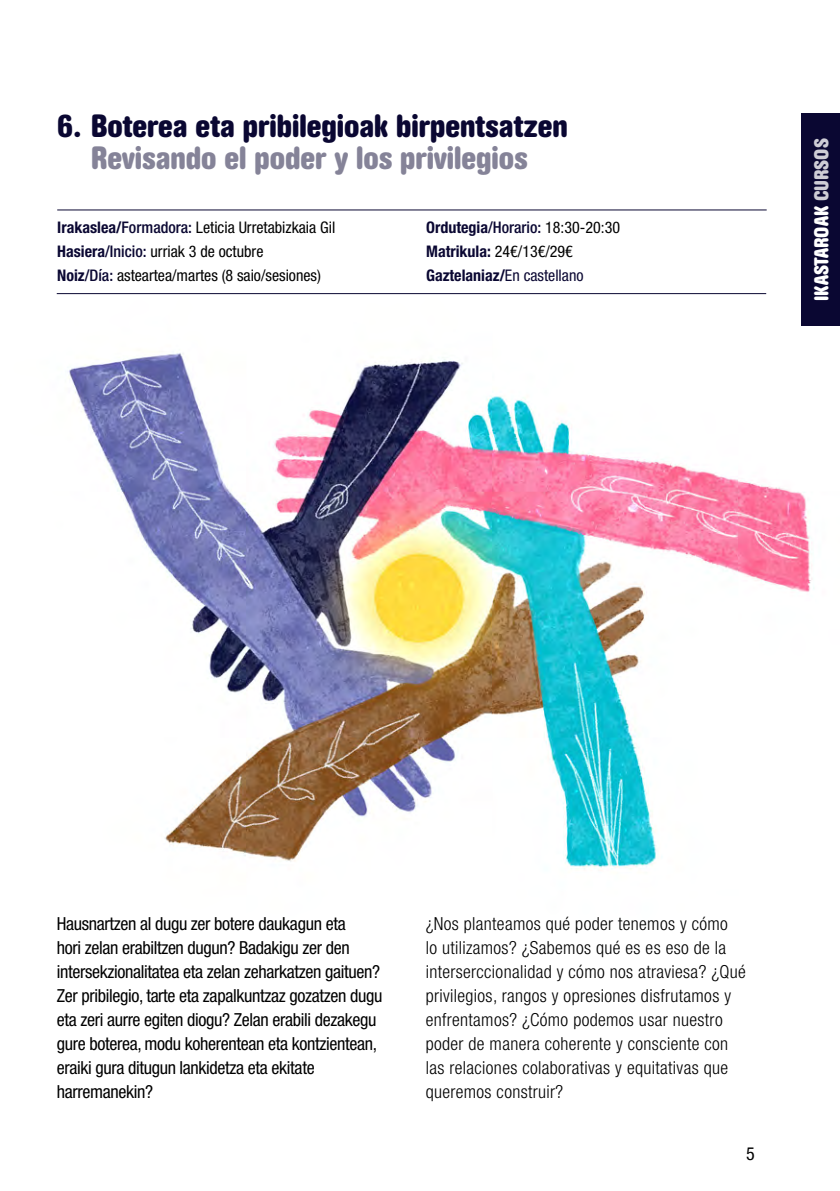
<style>
.page{position:relative;width:840px;height:1191px;background:#fff}
.page>*{position:absolute;margin:0;border:0;box-sizing:border-box;transform-origin:0 0}
.t1{font:700 condensed 32px "AG Book Rounded";color:#0a0732}
.t2{font:700 condensed 32px "AG Book Rounded";color:#858398}
.t3{font:700 condensed 20px "AG Book Rounded";color:#fff}
.t4{font:condensed 18px/24px "Helvetica Neue LT Pro";letter-spacing:-.02em;color:#000}
.t5{font:300 condensed 18px/24px "Helvetica Neue LT Pro";letter-spacing:.02em;color:#000}
.t6{font:condensed 16px/24px "Helvetica Neue LT Pro";color:#000}
.t7{font:700 condensed 16px/24px "Helvetica Neue LT Pro";color:#0a0732}
.s1{font-weight:700;color:#0a0732}
.s2{font-weight:500;color:#0a0732}
.s3{font-weight:500}
.s4{font-weight:400;color:#000}
.s5{font-weight:400}
.s6{color:#cecdd6}
</style>
<div class="page">
<img style="left:56px;top:209px;width:758px;height:661px">
<hr style="left:57px;top:209px;width:709px;height:1px;background:#0a0732">
<hr style="left:57px;top:293px;width:708px;height:1px;background:#0a0732">
<div style="left:801px;top:113px;width:38px;height:213px;background:#0a0732"></div>
<h1 class="t1" style="left:57px;top:107px;width:512px">6. Boterea eta pribilegioak birpentsatzen</h1>
<h1 class="t2" style="left:91px;top:139px;width:438px">Revisando el poder y los privilegios</h1>
<p class="t6" style="left:57px;top:216px;width:279px"><span class="s1">Irakaslea/</span><span class="s2">Formadora:</span> Leticia Urretabizkaia Gil<br><span class="s1">Hasiera</span><span class="s2">/Inicio:</span> urriak 3 de octubre<br><span class="s1">Noiz</span><span class="s2">/Día:</span> asteartea/martes (8 saio/sesiones)</p>
<p class="t7" style="left:426px;top:215px;width:195px">Ordutegia<span class="s3">/Horario:</span> <span class="s4">18:30-20:30<br></span>Matrikula: <span class="s4">24€/13€/29€<br></span>Gaztelaniaz/<span class="s5">En castellano</span></p>
<p class="t3" style="left:809px;top:301px;width:164px;rotate:-90deg">IKASTAROAK <span class="s6">CURSOS</span></p>
<p class="t4" style="left:57px;top:911px;width:327px">Hausnartzen al dugu zer botere daukagun eta<br>hori zelan erabiltzen dugun? Badakigu zer den intersekzionalitatea eta zelan zeharkatzen gaituen?<br>Zer pribilegio, tarte eta zapalkuntzaz gozatzen dugu eta zeri aurre egiten diogu? Zelan erabili dezakegu gure boterea, modu koherentean eta kontzientean, eraiki gura ditugun lankidetza eta ekitate harremanekin?</p>
<p class="t5" style="left:425px;top:911px;width:321px">¿Nos planteamos qué poder tenemos y cómo<br>lo utilizamos? ¿Sabemos qué es es eso de la interserccionalidad y cómo nos atraviesa? ¿Qué privilegios, rangos y opresiones disfrutamos y enfrentamos? ¿Cómo podemos usar nuestro poder de manera coherente y consciente con las relaciones colaborativas y equitativas que queremos construir?</p>
<p class="t4" style="left:745px;top:1141px;width:10px">5</p>
</div>
